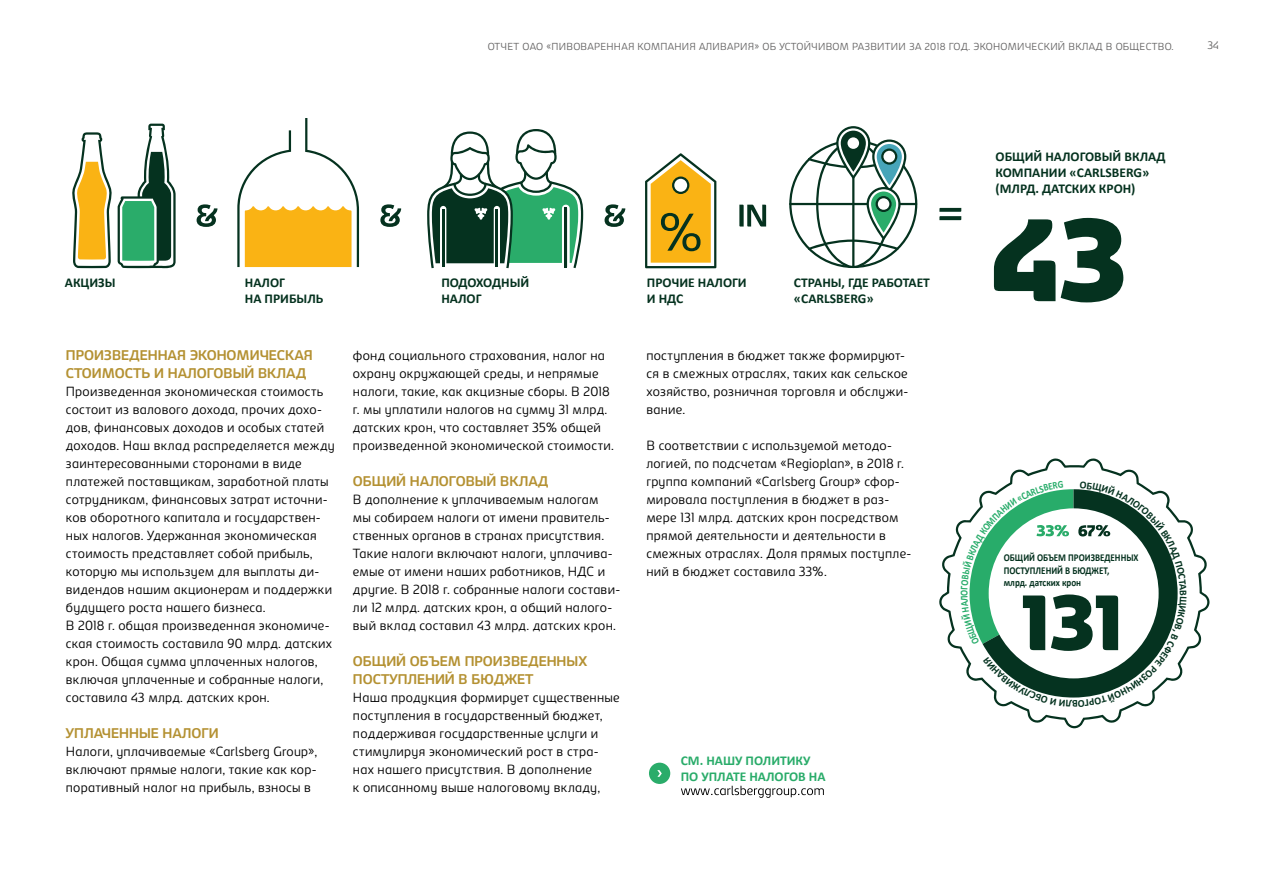
<style>
.page{position:relative;width:1263px;height:893px;background:#fff}
.page>*{position:absolute;margin:0;border:0;box-sizing:border-box;transform-origin:0 0}
.t1{font:700 13.5px/16.2px "Calibri";color:#05321f}
.t2{font:700 13.5px/18px "Carlsberg Sans";color:#b49132}
.t3{font:700 13.5px/16.2px "Calibri";color:#2aac6a}
.t4{font:300 12.75px/18px "Carlsberg Sans";letter-spacing:.02em;color:#000}
.t5{font:700 10.5px/12.6px "Calibri";color:#05321f;scale:.86 1}
.t6{font:300 10.5px "Carlsberg Sans";color:#646363}
.t7{font:300 9.75px "Carlsberg Sans";letter-spacing:.025em;color:#646363}
</style>
<div class="page">
<svg style="left:994px;top:219px;width:61px;height:82px"></svg>
<svg style="left:1061px;top:218px;width:62px;height:84px"></svg>
<svg style="left:939px;top:458px;width:271px;height:270px"></svg>
<svg style="left:237px;top:118px;width:122px;height:149px"></svg>
<svg style="left:72px;top:132px;width:40px;height:136px"></svg>
<svg style="left:604px;top:204px;width:21px;height:23px"></svg>
<svg style="left:739px;top:205px;width:27px;height:22px"></svg>
<svg style="left:939px;top:208px;width:22px;height:12px"></svg>
<svg style="left:380px;top:204px;width:21px;height:23px"></svg>
<svg style="left:197px;top:204px;width:20px;height:23px"></svg>
<svg style="left:645px;top:153px;width:71px;height:115px"></svg>
<svg style="left:118px;top:124px;width:58px;height:144px"></svg>
<svg style="left:789px;top:126px;width:128px;height:142px"></svg>
<svg style="left:427px;top:129px;width:156px;height:140px"></svg>
<svg style="left:681px;top:786px;width:143px;height:12px"></svg>
<div style="left:649px;top:763px;width:21px;height:21px;background:#2aac6a;border-radius:50%"></div>
<svg style="left:955px;top:481px;width:232px;height:226px"></svg>
<p class="t7" style="left:488px;top:40px;width:687px">ОТЧЕТ ОАО «ПИВОВАРЕННАЯ КОМПАНИЯ АЛИВАРИЯ» ОБ УСТОЙЧИВОМ РАЗВИТИИ ЗА 2018 ГОД. ЭКОНОМИЧЕСКИЙ ВКЛАД В ОБЩЕСТВО.</p>
<p class="t6" style="left:1208px;top:38px;width:12px">34</p>
<p class="t1" style="left:65px;top:274px;width:52px">АКЦИЗЫ</p>
<p class="t1" style="left:245px;top:274px;width:80px">НАЛОГ<br>НА ПРИБЫЛЬ</p>
<p class="t1" style="left:441px;top:274px;width:89px">ПОДОХОДНЫЙ<br>НАЛОГ</p>
<p class="t1" style="left:647px;top:274px;width:101px">ПРОЧИЕ НАЛОГИ<br>И НДС</p>
<p class="t1" style="left:794px;top:274px;width:137px">СТРАНЫ, ГДЕ РАБОТАЕТ «CARLSBERG»</p>
<p class="t2" style="left:66px;top:346px;width:248px">ПРОИЗВЕДЕННАЯ ЭКОНОМИЧЕСКАЯ<br>СТОИМОСТЬ И НАЛОГОВЫЙ ВКЛАД</p>
<p class="t4" style="left:66px;top:382px;width:270px">Произведенная экономическая стоимость состоит из валового дохода, прочих дохо&shy;дов, финансовых доходов и особых статей доходов. Наш вклад распределяется между заинтересованными сторонами в виде платежей поставщикам, заработной платы сотрудникам, финансовых затрат источни&shy;ков оборотного капитала и государствен&shy;ных налогов. Удержанная экономическая стоимость представляет собой прибыль, которую мы используем для выплаты ди&shy;видендов нашим акционерам и поддержки будущего роста нашего бизнеса.<br>В 2018 г. общая произведенная экономиче&shy;ская стоимость составила 90 млрд. датских крон. Общая сумма уплаченных налогов, включая уплаченные и собранные налоги, составила 43 млрд. датских крон.</p>
<p class="t2" style="left:66px;top:724px;width:154px">УПЛАЧЕННЫЕ НАЛОГИ</p>
<p class="t4" style="left:66px;top:742px;width:253px;text-align:justify">Налоги, уплачиваемые «Carlsberg Group», включают прямые налоги, такие как кор&shy;поративный налог на прибыль, взносы в</p>
<p class="t4" style="left:353px;top:346px;width:262px">фонд социального страхования, налог на охрану окружающей среды, и непрямые налоги, такие, как акцизные сборы. В 2018 г. мы уплатили налогов на сумму 31 млрд. датских крон, что составляет 35% общей произведенной экономической стоимости.</p>
<p class="t2" style="left:353px;top:472px;width:197px">ОБЩИЙ НАЛОГОВЫЙ ВКЛАД</p>
<p class="t4" style="left:353px;top:490px;width:269px">В дополнение к уплачиваемым налогам<br>мы собираем налоги от имени правитель&shy;ственных органов в странах присутствия.<br>Такие налоги включают налоги, уплачива&shy;емые от имени наших работников, НДС и другие. В 2018 г. собранные налоги состави&shy;ли 12 млрд. датских крон, а общий налого&shy;вый вклад составил 43 млрд. датских крон.</p>
<p class="t2" style="left:353px;top:652px;width:236px">ОБЩИЙ ОБЪЕМ ПРОИЗВЕДЕННЫХ<br>ПОСТУПЛЕНИЙ В БЮДЖЕТ</p>
<p class="t4" style="left:353px;top:688px;width:268px">Наша продукция формирует существенные поступления в государственный бюджет, поддерживая государственные услуги и стимулируя экономический рост в стра&shy;нах нашего присутствия. В дополнение<br>к описанному выше налоговому вкладу,</p>
<p class="t4" style="left:646px;top:346px;width:264px">поступления в бюджет также формируют&shy;ся в смежных отраслях, таких как сельское хозяйство, розничная торговля и обслужи&shy;вание.</p>
<p class="t4" style="left:646px;top:436px;width:266px">В соответствии с используемой методо&shy;логией, по подсчетам «Regioplan», в 2018 г. группа компаний «Carlsberg Group» сфор&shy;мировала поступления в бюджет в раз&shy;мере 131 млрд. датских крон посредством прямой деятельности и деятельности в смежных отраслях. Доля прямых поступле&shy;ний в бюджет составила 33%.</p>
<p class="t3" style="left:681px;top:752px;width:146px">СМ. НАШУ ПОЛИТИКУ<br>ПО УПЛАТЕ НАЛОГОВ НА</p>
<p class="t1" style="left:995px;top:148px;width:171px">ОБЩИЙ НАЛОГОВЫЙ ВКЛАД<br>КОМПАНИИ «CARLSBERG» (МЛРД. ДАТСКИХ КРОН)</p>
<p class="t5" style="left:1004px;top:551px;width:158px">ОБЩИЙ ОБЪЕМ ПРОИЗВЕДЕННЫХ<br>ПОСТУПЛЕНИЙ В БЮДЖЕТ,<br>млрд. датских крон</p>
</div>
